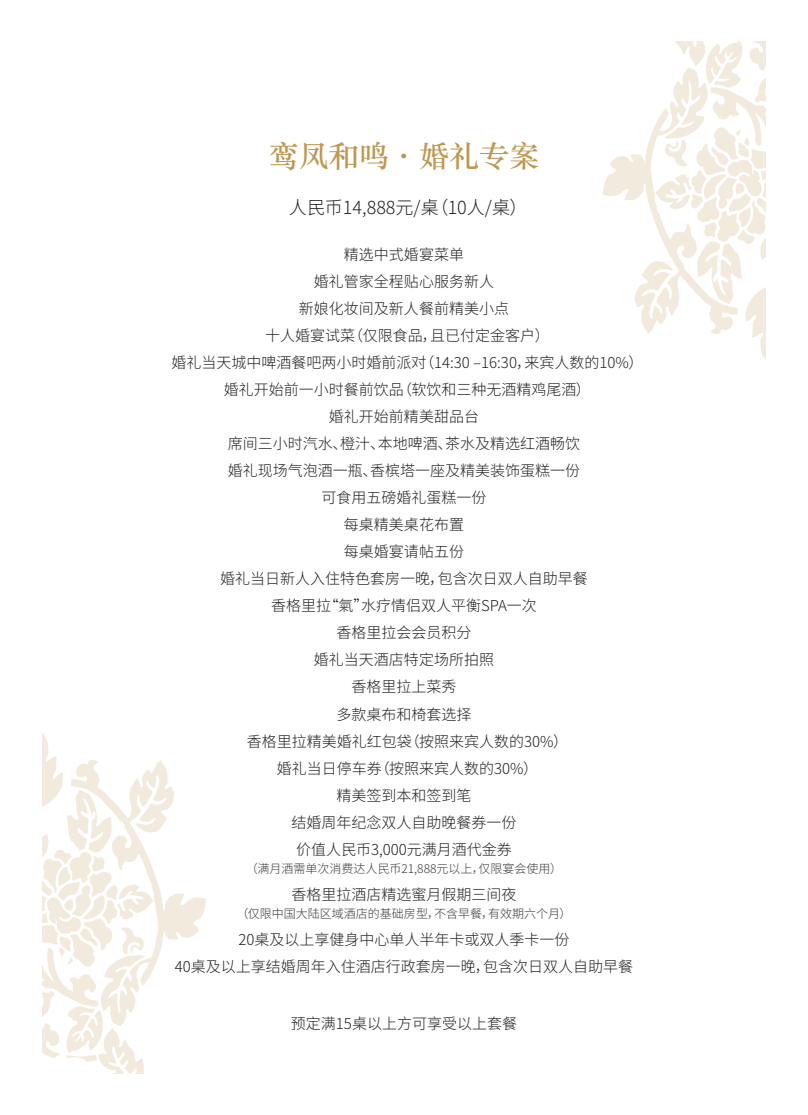
<style>
.page{position:relative;width:808px;height:1115px;background:#fff}
.page>*{position:absolute;margin:0;border:0;box-sizing:border-box;transform-origin:0 0}
.t1{font:30px "ST Songti SC Bold";color:#be9851}
.t2{font:300 18px "Noto Sans CJ Ksc";color:#231f20}
.t3{font:300 15px/27px "Noto Sans CJ Ksc";color:#231f20;text-align:center}
.t4{font:300 12px "Noto Sans CJ Ksc";color:#3a3b3b}
.t5{font:300 12px "Noto Sans CJ Ksc";color:#39393a}
</style>
<div class="page">
<svg style="left:42px;top:733px;width:164px;height:339px"></svg>
<svg style="left:599px;top:42px;width:167px;height:318px"></svg>
<h1 class="t1" style="left:269px;top:136px;width:272px">鸾凤和鸣·婚礼专案</h1>
<p class="t2" style="left:289px;top:197px;width:240px">人民币14,888元/桌（10人/桌）</p>
<p class="t3" style="left:171px;top:241px;width:473px">精选中式婚宴菜单<br>婚礼管家全程贴心服务新人<br>新娘化妆间及新人餐前精美小点<br>十人婚宴试菜（仅限食品，且已付定金客户）<br>婚礼当天城中啤酒餐吧两小时婚前派对（14:30 ‒16:30，来宾人数的10%）婚礼开始前一小时餐前饮品（软饮和三种无酒精鸡尾酒）<br>婚礼开始前精美甜品台<br>席间三小时汽水、橙汁、本地啤酒、茶水及精选红酒畅饮<br>婚礼现场气泡酒一瓶、香槟塔一座及精美装饰蛋糕一份<br>可食用五磅婚礼蛋糕一份<br>每桌精美桌花布置<br>每桌婚宴请帖五份<br>婚礼当日新人入住特色套房一晚，包含次日双人自助早餐<br>香格里拉“氣”水疗情侣双人平衡SPA一次<br>香格里拉会会员积分<br>婚礼当天酒店特定场所拍照<br>香格里拉上菜秀<br>多款桌布和椅套选择<br>香格里拉精美婚礼红包袋（按照来宾人数的30%）<br>婚礼当日停车券（按照来宾人数的30%）<br>精美签到本和签到笔<br>结婚周年纪念双人自助晚餐券一份<br>价值人民币3,000元满月酒代金券</p>
<p class="t4" style="left:246px;top:861px;width:318px">（满月酒需单次消费达人民币21,888元以上，仅限宴会使用）</p>
<p class="t3" style="left:291px;top:880px;width:227px">香格里拉酒店精选蜜月假期三间夜</p>
<p class="t5" style="left:236px;top:906px;width:337px">（仅限中国大陆区域酒店的基础房型，不含早餐，有效期六个月）</p>
<p class="t3" style="left:175px;top:925px;width:460px">20桌及以上享健身中心单人半年卡或双人季卡一份<br>40桌及以上享结婚周年入住酒店行政套房一晚，包含次日双人自助早餐</p>
<p class="t3" style="left:291px;top:1009px;width:228px">预定满15桌以上方可享受以上套餐</p>
</div>
